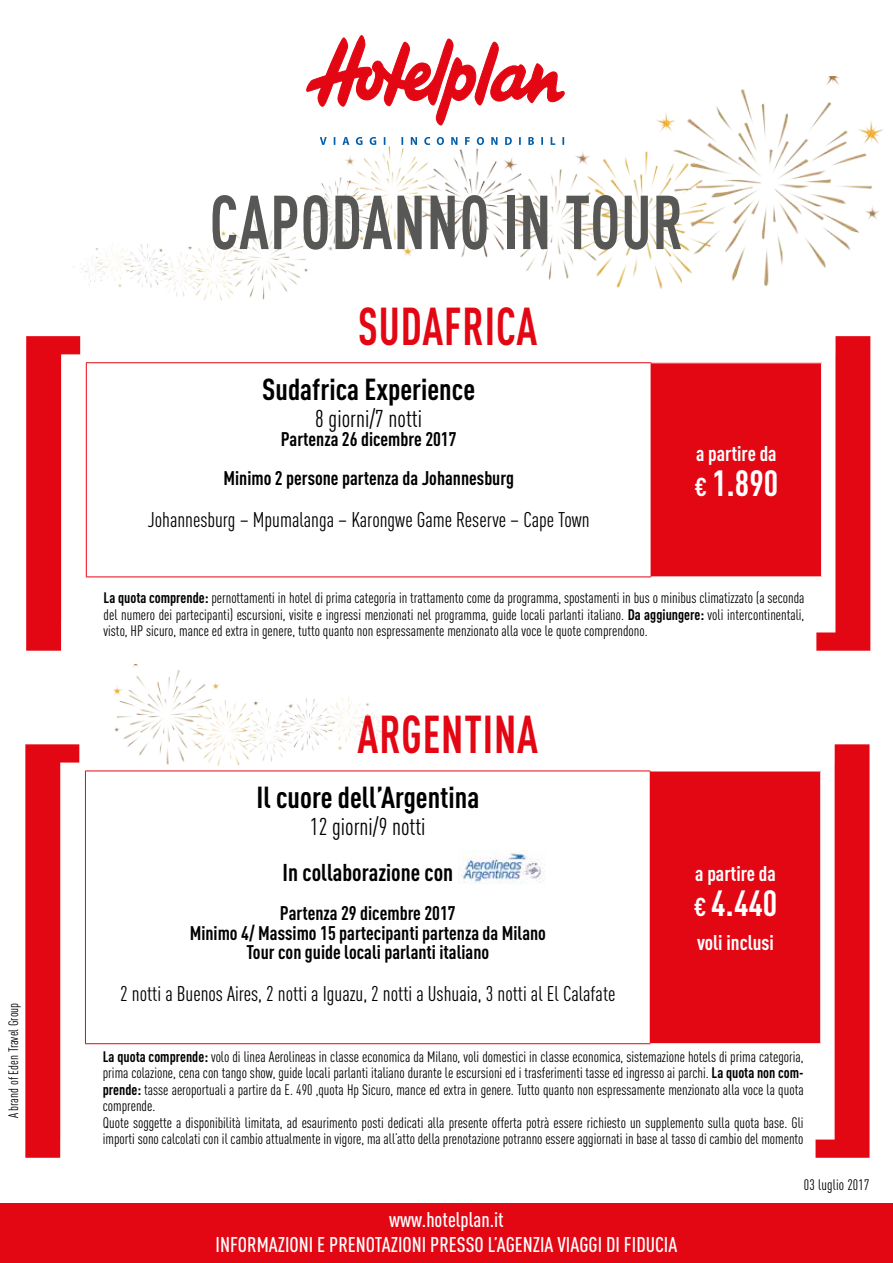
<style>
.page{position:relative;width:893px;height:1263px;background:#fff}
.page>*{position:absolute;margin:0;border:0;box-sizing:border-box;transform-origin:0 0}
.t1{font:700 75px "DIN Cond";letter-spacing:.02em;color:#575756;scale:.85 1}
.t2{font:700 52.5px "DIN Cond";letter-spacing:.02em;color:#e30613;scale:.85 1}
.t3{font:700 36px "DIN Cond";color:#fff}
.t4{font:700 30px "DIN Cond";color:#000}
.t5{font:24px "DIN Cond";color:#000}
.t6{font:700 24px "DIN Cond";color:#000}
.t7{font:21px "DIN Cond";color:#000}
.t8{font:500 21px/25.2px "DIN Cond";color:#fff;text-align:center}
.t9{font:700 21px "DIN Cond";color:#fff}
.t10{font:700 19.5px/19.5px "DIN Cond";color:#000;text-align:center}
.t11{font:15px/16.5px "DIN Cond";color:#000}
.t12{font:13.5px "DIN Cond";color:#000}
.s1{font-size:25.5px}
.s2{font-weight:700}
</style>
<div class="page">
<img style="left:107px;top:664px;width:311px;height:107px">
<img style="left:289px;top:77px;width:595px;height:272px">
<svg style="left:307px;top:36px;width:257px;height:89px"></svg>
<svg style="left:320px;top:137px;width:244px;height:8px"></svg>
<div style="left:0;top:1204px;width:893px;height:59px;background:#e30613"></div>
<div style="left:650px;top:771px;width:171px;height:273px;background:#e30613"></div>
<hr style="left:85px;top:771px;width:565px;height:1px;background:#e30613">
<hr style="left:85px;top:1043px;width:565px;height:1px;background:#e30613">
<hr style="left:85px;top:771px;width:1px;height:272px;background:#e30613">
<hr style="left:650px;top:1043px;width:171px;height:1px;background:#fff">
<svg style="left:25px;top:744px;width:54px;height:414px"></svg>
<svg style="left:815px;top:744px;width:54px;height:414px"></svg>
<img style="left:458px;top:850px;width:87px;height:34px">
<div style="left:651px;top:363px;width:171px;height:214px;background:#e30613"></div>
<hr style="left:86px;top:362px;width:565px;height:1px;background:#e30613">
<hr style="left:86px;top:577px;width:565px;height:1px;background:#e30613">
<hr style="left:86px;top:363px;width:1px;height:214px;background:#e30613">
<hr style="left:651px;top:576px;width:171px;height:1px;background:#fff">
<svg style="left:26px;top:336px;width:54px;height:315px"></svg>
<svg style="left:816px;top:336px;width:54px;height:315px"></svg>
<img style="left:73px;top:215px;width:241px;height:109px">
<p class="t12" style="left:5px;top:1118px;width:117px;rotate:-90deg">A brand of Eden Travel Group</p>
<h1 class="t1" style="left:210px;top:177px;width:558px">CAPODANNO IN TOUR</h1>
<h2 class="t2" style="left:358px;top:294px;width:212px">SUDAFRICA</h2>
<h3 class="t4" style="left:262px;top:371px;width:214px">Sudafrica Experience</h3>
<h3 class="t5" style="left:315px;top:404px;width:108px">8 giorni/7 notti</h3>
<h3 class="t10" style="left:223px;top:419px;width:292px;line-height:39px">Partenza 26 dicembre 2017<br>Minimo 2 persone partenza da Johannesburg</h3>
<h3 class="t7" style="left:148px;top:508px;width:443px">Johannesburg – Mpumalanga – Karongwe Game Reserve – Cape Town</h3>
<h3 class="t9" style="left:696px;top:441px;width:82px">a partire da</h3>
<h3 class="t3" style="left:694px;top:461px;width:85px"><span class="s1">€</span> 1.890</h3>
<p class="t11" style="left:104px;top:590px;width:702px;text-align:justify"><span class="s2">La quota comprende:</span> pernottamenti in hotel di prima categoria in trattamento come da programma, spostamenti in bus o minibus climatizzato (a seconda del numero dei partecipanti) escursioni, visite e ingressi menzionati nel programma, guide locali parlanti italiano. <span class="s2">Da aggiungere:</span> voli intercontinentali, visto, HP sicuro, mance ed extra in genere, tutto quanto non espressamente menzionato alla voce le quote comprendono.</p>
<h2 class="t2" style="left:358px;top:702px;width:214px">ARGENTINA</h2>
<h3 class="t4" style="left:256px;top:779px;width:224px">Il cuore dell’Argentina</h3>
<h3 class="t5" style="left:310px;top:812px;width:117px">12 giorni/9 notti</h3>
<h3 class="t6" style="left:283px;top:858px;width:172px">In collaborazione con</h3>
<h3 class="t10" style="left:190px;top:903px;width:358px">Partenza 29 dicembre 2017<br>Minimo 4/ Massimo 15 partecipanti partenza da Milano<br>Tour con guide locali parlanti italiano</h3>
<h3 class="t7" style="left:120px;top:982px;width:497px">2 notti a Buenos Aires, 2 notti a Iguazu, 2 notti a Ushuaia, 3 notti al El Calafate</h3>
<h3 class="t9" style="left:695px;top:861px;width:82px">a partire da</h3>
<h3 class="t3" style="left:694px;top:881px;width:85px"><span class="s1">€</span> 4.440</h3>
<h3 class="t9" style="left:697px;top:930px;width:78px">voli inclusi</h3>
<p class="t11" style="left:103px;top:1048px;width:702px"><span class="s2">La quota comprende:</span> volo di linea Aerolineas in classe economica da Milano, voli domestici in classe economica, sistemazione hotels di prima categoria, prima colazione, cena con tango show, guide locali parlanti italiano durante le escursioni ed i trasferimenti tasse ed ingresso ai parchi. <span class="s2">La quota non com&shy;prende:</span> tasse aeroportuali a partire da E. 490 ,quota Hp Sicuro, mance ed extra in genere. Tutto quanto non espressamente menzionato alla voce la quota comprende.<br>Quote soggette a disponibilità limitata, ad esaurimento posti dedicati alla presente offerta potrà essere richiesto un supplemento sulla quota base. Gli importi sono calcolati con il cambio attualmente in vigore, ma all’atto della prenotazione potranno essere aggiornati in base al tasso di cambio del momento</p>
<h3 class="t8" style="left:216px;top:1206px;width:463px">www.hotelplan.it<br>INFORMAZIONI E PRENOTAZIONI PRESSO L’AGENZIA VIAGGI DI FIDUCIA</h3>
<p class="t11" style="left:804px;top:1176px;width:67px">03 luglio 2017</p>
</div>
